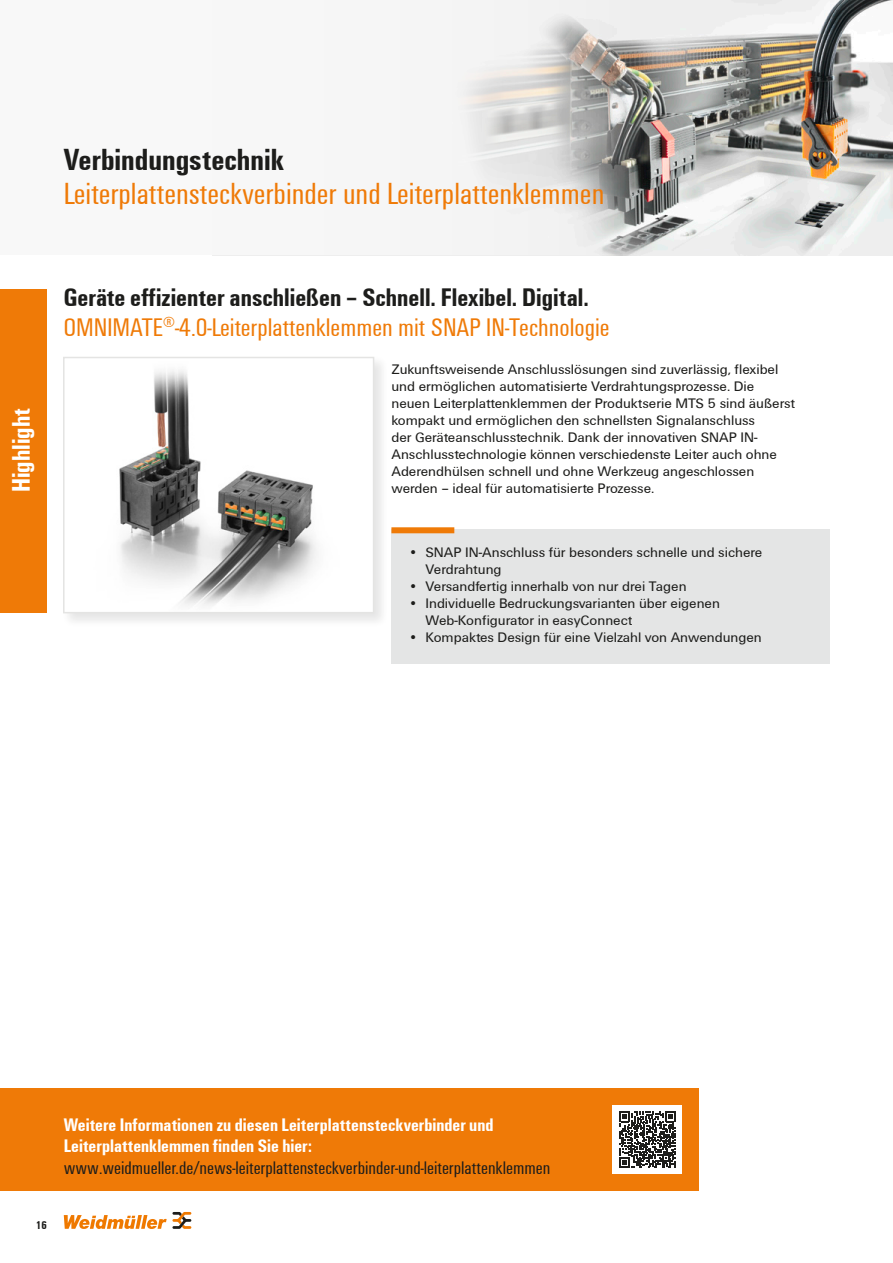
<style>
.page{position:relative;width:893px;height:1263px;background:#fff}
.page>*{position:absolute;margin:0;border:0;box-sizing:border-box;transform-origin:0 0}
.t1{font:31.5px "Weidmueller Condensed";color:#ef7a07}
.t2{font:700 31.5px "Weidmueller Condensed";color:#1d1d1b}
.t3{font:700 26.25px/29.7px "Weidmueller Condensed";color:#1d1d1b}
.t4{font:700 26.25px "Weidmueller Condensed";color:#fff}
.t5{font:700 18.75px/21.3px "Weidmueller Condensed";color:#fff}
.t6{font:18.75px "Weidmueller Condensed";color:#1d1d1b}
.t7{font:14.25px/17px "Weidmueller";color:#1d1d1b}
.t8{font:700 11.7px "Weidmueller Condensed";color:#1d1d1b}
.s1{font-weight:400;color:#ef7a07}
</style>
<div class="page">
<svg style="left:64px;top:1212px;width:127px;height:17px"></svg>
<div style="left:391px;top:529px;width:439px;height:134px;background:#e4e5e5"></div>
<div style="left:391px;top:527px;width:63px;height:6px;background:#ef7a07"></div>
<div style="left:0;top:1089px;width:698px;height:102px;background:#ef7a07"></div>
<div style="left:612px;top:1106px;width:69px;height:68px;background:#fff"></div>
<svg style="left:619px;top:1112px;width:56px;height:55px"></svg>
<img style="left:651px;top:0;width:241px;height:255px">
<svg style="left:452px;top:0;width:199px;height:255px"></svg>
<div style="left:0;top:289px;width:47px;height:324px;background:#ef7a07"></div>
<div style="left:61px;top:355px;width:327px;height:273px;background:#1d1d1b;opacity:.11"></div>
<img style="left:66px;top:360px;width:305px;height:250px">
<div style="left:63px;top:357px;width:311px;height:256px;border:2px solid #e4e4e3"></div>
<hr style="left:892px;top:0;width:1px;height:255px;background:#f8f8f8">
<hr style="left:892px;top:1089px;width:1px;height:102px;background:#ef7a07">
<h1 class="t2" style="left:64px;top:137px;width:222px">Verbindungstechnik</h1>
<h1 class="t1" style="left:64px;top:173px;width:542px">Leiterplattensteckverbinder und Leiterplattenklemmen</h1>
<h2 class="t4" style="left:2px;top:492px;width:86px;rotate:-90deg">Highlight</h2>
<h2 class="t3" style="left:64px;top:282px;width:547px">Geräte effizienter anschließen – Schnell. Flexibel. Digital.<br><span class="s1">OMNIMATE</span><sup>®</sup><span class="s1">-4.0-Leiterplattenklemmen mit SNAP IN-Technologie</span></h2>
<p class="t7" style="left:391px;top:360px;width:405px">Zukunftsweisende Anschlusslösungen sind zuverlässig, flexibel und ermöglichen automatisierte Verdrahtungsprozesse. Die neuen Leiterplattenklemmen der Produktserie MTS 5 sind äußerst kompakt und ermöglichen den schnellsten Signalanschluss<br>der Geräteanschlusstechnik. Dank der innovativen SNAP IN-Anschlusstechnologie können verschiedenste Leiter auch ohne Aderendhülsen schnell und ohne Werkzeug angeschlossen werden – ideal für automatisierte Prozesse.</p>
<p class="t7" style="left:425px;top:543px;width:338px;text-indent:-17px">• SNAP IN-Anschluss für besonders schnelle und sichere<br>Verdrahtung</p>
<p class="t7" style="left:408px;top:577px;width:280px">• Versandfertig innerhalb von nur drei Tagen</p>
<p class="t7" style="left:425px;top:594px;width:296px;text-indent:-17px">• Individuelle Bedruckungsvarianten über eigenen<br>Web-Konfigurator in easyConnect</p>
<p class="t7" style="left:408px;top:628px;width:355px">• Kompaktes Design für eine Vielzahl von Anwendungen</p>
<h3 class="t5" style="left:64px;top:1114px;width:431px">Weitere Informationen zu diesen Leiterplattensteckverbinder und<br>Leiterplattenklemmen finden Sie hier:</h3>
<h3 class="t6" style="left:64px;top:1155px;width:488px">www.weidmueller.de/news-leiterplattensteckverbinder-und-leiterplattenklemmen</h3>
<p class="t8" style="left:36px;top:1217px;width:12px">16</p>
</div>
